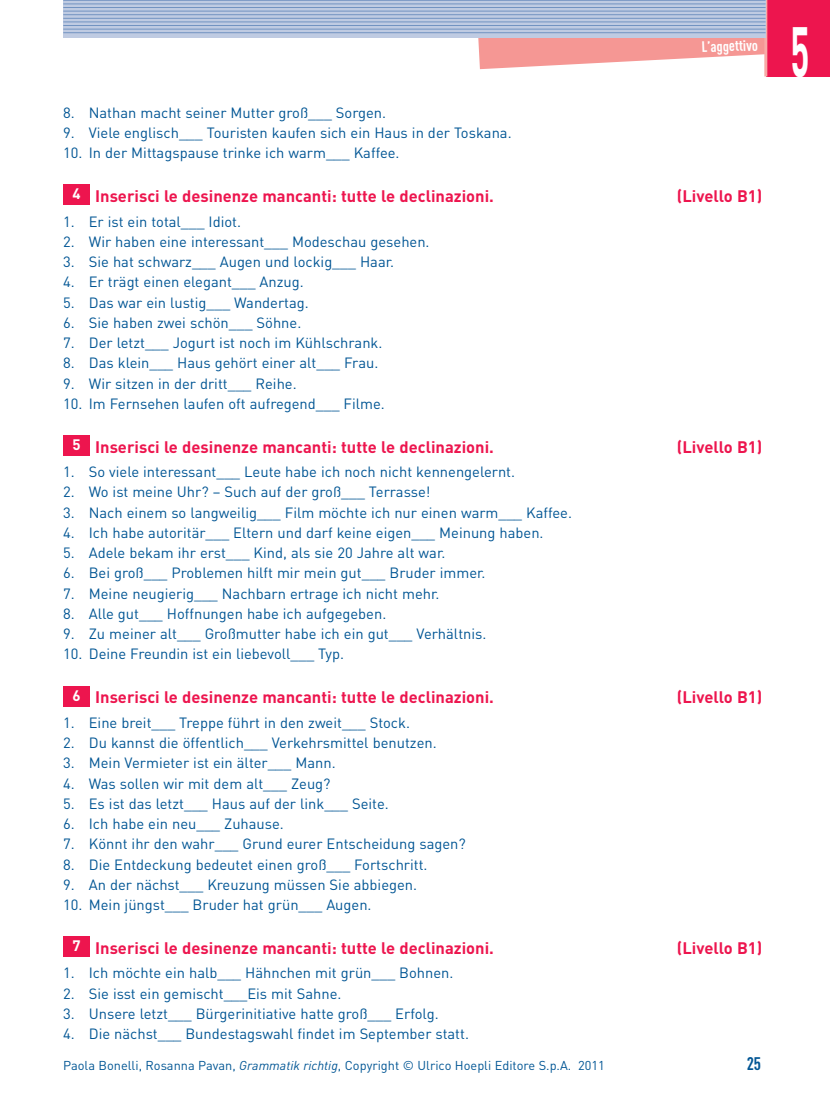
<style>
.page{position:relative;width:830px;height:1106px;background:#fff}
.page>*{position:absolute;margin:0;border:0;box-sizing:border-box;transform-origin:0 0}
.t1{font:700 70.05px "DIN";color:#fff;scale:.5 1}
.t2{font:700 18px "DIN Cond";color:#005594}
.t3{font:700 16.5px "DIN";color:#ed154e}
.t4{font:700 15px "DIN Cond";color:#fff}
.t5{font:700 15px "DIN";color:#fff}
.t6{font:14.7px "DIN";color:#005594}
.t7{font:12.75px "DIN";color:#005594}
.s1{font-style:italic}
</style>
<div class="page">
<div style="left:63px;top:936px;width:27px;height:20px;background:#ed154e"></div>
<div style="left:63px;top:685px;width:27px;height:21px;background:#ed154e"></div>
<div style="left:63px;top:435px;width:27px;height:20px;background:#ed154e"></div>
<div style="left:63px;top:184px;width:27px;height:21px;background:#ed154e"></div>
<svg style="left:475px;top:37px;width:289px;height:32px"></svg>
<div style="left:765px;top:0;width:64px;height:76px;background:#ed154e"></div>
<hr style="left:764px;top:0;width:3px;height:76px;background:#f8aaa6">
<svg style="left:63px;top:1px;width:702px;height:36px;background:#b7c5de"></svg>
<hr style="left:63px;top:0;width:702px;height:1px;background:#7293c1">
<hr style="left:63px;top:4px;width:702px;height:1px;background:#7293c1">
<hr style="left:63px;top:7px;width:702px;height:1px;background:#7293c1">
<hr style="left:63px;top:11px;width:702px;height:1px;background:#7293c1">
<hr style="left:63px;top:14px;width:702px;height:1px;background:#7293c1">
<hr style="left:63px;top:18px;width:702px;height:1px;background:#7293c1">
<hr style="left:63px;top:22px;width:702px;height:1px;background:#7293c1">
<hr style="left:63px;top:25px;width:702px;height:1px;background:#7293c1">
<hr style="left:63px;top:29px;width:702px;height:1px;background:#7293c1">
<hr style="left:63px;top:32px;width:702px;height:1px;background:#7293c1">
<p class="t4" style="left:701px;top:42px;width:58px;rotate:-2deg">L’aggettivo</p>
<p class="t6" style="left:63px;top:107px;width:324px">8. Nathan macht seiner Mutter groß___ Sorgen.</p>
<p class="t6" style="left:63px;top:127px;width:449px">9. Viele englisch___ Touristen kaufen sich ein Haus in der Toskana.</p>
<p class="t6" style="left:63px;top:148px;width:337px">10. In der Mittagspause trinke ich warm___ Kaffee.</p>
<p class="t3" style="left:95px;top:190px;width:400px">Inserisci le desinenze mancanti: tutte le declinazioni.</p>
<p class="t3" style="left:676px;top:190px;width:87px">(Livello B1)</p>
<p class="t6" style="left:63px;top:216px;width:179px">1. Er ist ein total___ Idiot.</p>
<p class="t6" style="left:63px;top:236px;width:367px">2. Wir haben eine interessant___ Modeschau gesehen.</p>
<p class="t6" style="left:63px;top:256px;width:332px">3. Sie hat schwarz___ Augen und lockig___ Haar.</p>
<p class="t6" style="left:63px;top:277px;width:242px">4. Er trägt einen elegant___ Anzug.</p>
<p class="t6" style="left:63px;top:297px;width:247px">5. Das war ein lustig___ Wandertag.</p>
<p class="t6" style="left:63px;top:317px;width:239px">6. Sie haben zwei schön___ Söhne.</p>
<p class="t6" style="left:63px;top:337px;width:320px">7. Der letzt___ Jogurt ist noch im Kühlschrank.</p>
<p class="t6" style="left:63px;top:358px;width:316px">8. Das klein___ Haus gehört einer alt___ Frau.</p>
<p class="t6" style="left:63px;top:378px;width:235px">9. Wir sitzen in der dritt___ Reihe.</p>
<p class="t6" style="left:63px;top:398px;width:323px">10. Im Fernsehen laufen oft aufregend___ Filme.</p>
<p class="t3" style="left:95px;top:441px;width:400px">Inserisci le desinenze mancanti: tutte le declinazioni.</p>
<p class="t3" style="left:676px;top:441px;width:87px">(Livello B1)</p>
<p class="t6" style="left:63px;top:466px;width:453px">1. So viele interessant___ Leute habe ich noch nicht kennengelernt.</p>
<p class="t6" style="left:63px;top:487px;width:368px">2. Wo ist meine Uhr? – Such auf der groß___ Terrasse!</p>
<p class="t6" style="left:63px;top:507px;width:510px">3. Nach einem so langweilig___ Film möchte ich nur einen warm___ Kaffee.</p>
<p class="t6" style="left:63px;top:527px;width:481px">4. Ich habe autoritär___ Eltern und darf keine eigen___ Meinung haben.</p>
<p class="t6" style="left:63px;top:547px;width:383px">5. Adele bekam ihr erst___ Kind, als sie 20 Jahre alt war.</p>
<p class="t6" style="left:63px;top:568px;width:423px">6. Bei groß___ Problemen hilft mir mein gut___ Bruder immer.</p>
<p class="t6" style="left:63px;top:588px;width:377px">7. Meine neugierig___ Nachbarn ertrage ich nicht mehr.</p>
<p class="t6" style="left:63px;top:608px;width:324px">8. Alle gut___ Hoffnungen habe ich aufgegeben.</p>
<p class="t6" style="left:63px;top:628px;width:424px">9. Zu meiner alt___ Großmutter habe ich ein gut___ Verhältnis.</p>
<p class="t6" style="left:63px;top:649px;width:282px">10. Deine Freundin ist ein liebevoll___ Typ.</p>
<p class="t3" style="left:95px;top:691px;width:400px">Inserisci le desinenze mancanti: tutte le declinazioni.</p>
<p class="t3" style="left:676px;top:691px;width:87px">(Livello B1)</p>
<p class="t6" style="left:63px;top:717px;width:348px">1. Eine breit___ Treppe führt in den zweit___ Stock.</p>
<p class="t6" style="left:63px;top:737px;width:375px">2. Du kannst die öffentlich___ Verkehrsmittel benutzen.</p>
<p class="t6" style="left:63px;top:757px;width:274px">3. Mein Vermieter ist ein älter___ Mann.</p>
<p class="t6" style="left:63px;top:778px;width:269px">4. Was sollen wir mit dem alt___ Zeug?</p>
<p class="t6" style="left:63px;top:798px;width:327px">5. Es ist das letzt___ Haus auf der link___ Seite.</p>
<p class="t6" style="left:63px;top:818px;width:222px">6. Ich habe ein neu___ Zuhause.</p>
<p class="t6" style="left:63px;top:838px;width:404px">7. Könnt ihr den wahr___ Grund eurer Entscheidung sagen?</p>
<p class="t6" style="left:63px;top:859px;width:365px">8. Die Entdeckung bedeutet einen groß___ Fortschritt.</p>
<p class="t6" style="left:63px;top:879px;width:355px">9. An der nächst___ Kreuzung müssen Sie abbiegen.</p>
<p class="t6" style="left:63px;top:899px;width:310px">10. Mein jüngst___ Bruder hat grün___ Augen.</p>
<p class="t3" style="left:95px;top:942px;width:400px">Inserisci le desinenze mancanti: tutte le declinazioni.</p>
<p class="t3" style="left:676px;top:942px;width:87px">(Livello B1)</p>
<p class="t6" style="left:63px;top:967px;width:391px">1. Ich möchte ein halb___ Hähnchen mit grün___ Bohnen.</p>
<p class="t6" style="left:63px;top:988px;width:280px">2. Sie isst ein gemischt___Eis mit Sahne.</p>
<p class="t6" style="left:63px;top:1008px;width:377px">3. Unsere letzt___ Bürgerinitiative hatte groß___ Erfolg.</p>
<p class="t6" style="left:63px;top:1028px;width:407px">4. Die nächst___ Bundestagswahl findet im September statt.</p>
<p class="t5" style="left:72px;top:188px;width:10px">4</p>
<p class="t5" style="left:72px;top:439px;width:10px">5</p>
<p class="t5" style="left:72px;top:689px;width:10px">6</p>
<p class="t5" style="left:72px;top:940px;width:10px">7</p>
<p class="t7" style="left:63px;top:1060px;width:543px">Paola Bonelli, Rosanna Pavan, <span class="s1">Grammatik richtig</span>, Copyright © Ulrico Hoepli Editore S.p.A. 2011</p>
<p class="t2" style="left:746px;top:1056px;width:16px">25</p>
<h1 class="t1" style="left:790px;top:27px;width:40px">5</h1>
</div>
